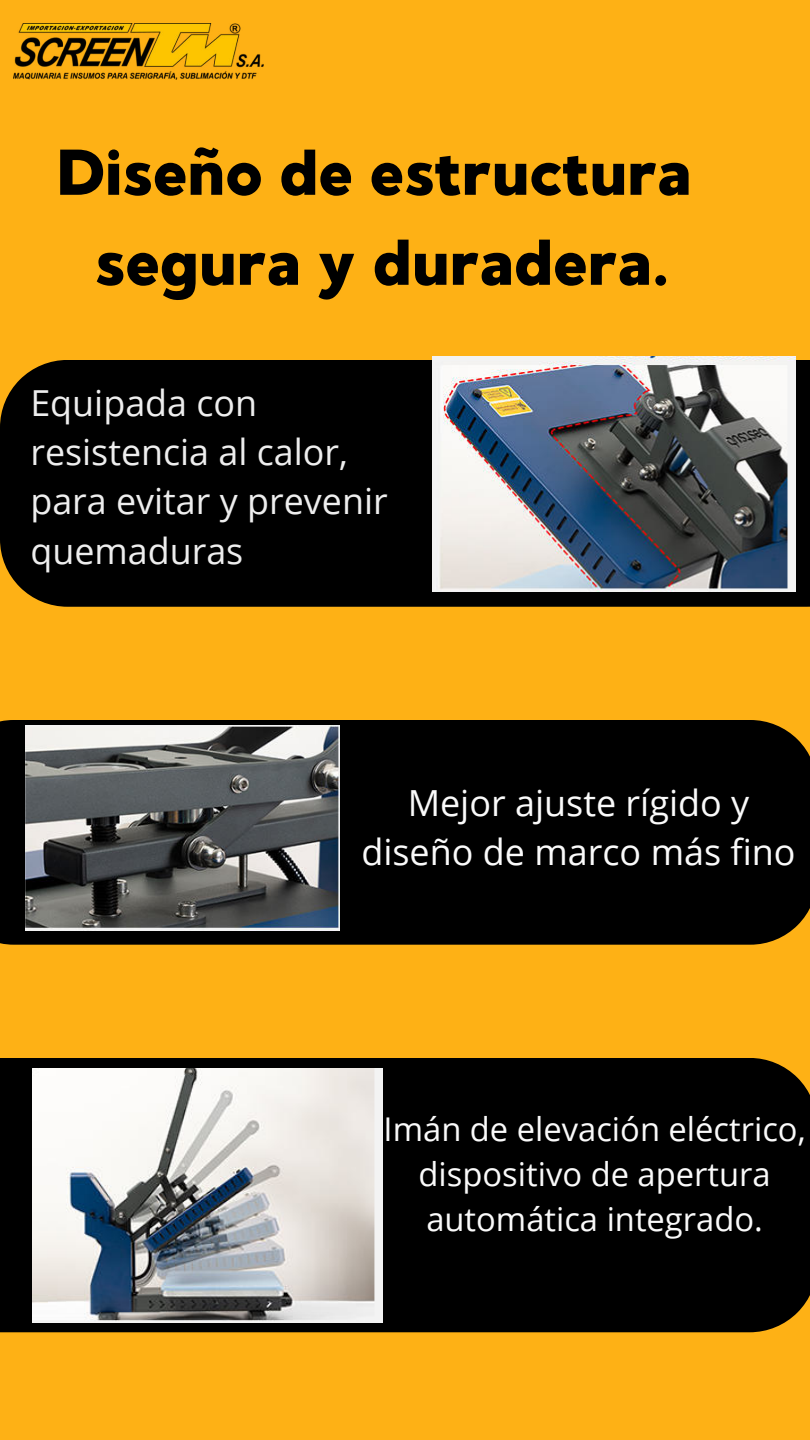
<style>
.page{position:relative;width:810px;height:1440px;background:#feb115}
.page>*{position:absolute;margin:0;border:0;box-sizing:border-box;transform-origin:0 0}
.t1{font:64.6px/90px "MADE Good Time Grotesk";color:#000;text-align:center}
.t2{font:35.9px/49.4px "Open Sans";color:#eee}
.t3{font:35.9px/49.5px "Open Sans";color:#fafafa;text-align:center}
.t4{font:32.7px/45.1px "Open Sans";color:#fafafa;text-align:center}
</style>
<div class="page">
<img style="left:14px;top:23px;width:250px;height:56px">
<div style="left:0;top:360px;width:810px;height:247px;background:#000"></div>
<img style="left:432px;top:357px;width:363px;height:234px">
<div style="left:0;top:1058px;width:810px;height:274px;background:#000"></div>
<img style="left:32px;top:1068px;width:351px;height:254px">
<div style="left:0;top:720px;width:810px;height:225px;background:#000"></div>
<img style="left:26px;top:725px;width:313px;height:206px">
<h1 class="t1" style="left:56px;top:128px;width:638px">Diseño de estructura segura y duradera.</h1>
<p class="t2" style="left:30px;top:377px;width:359px">Equipada con resistencia al calor, para evitar y prevenir quemaduras</p>
<p class="t3" style="left:361px;top:777px;width:436px">Mejor ajuste rígido y diseño de marco más fino</p>
<p class="t4" style="left:384px;top:1106px;width:424px">Imán de elevación eléctrico, dispositivo de apertura automática integrado.</p>
</div>
